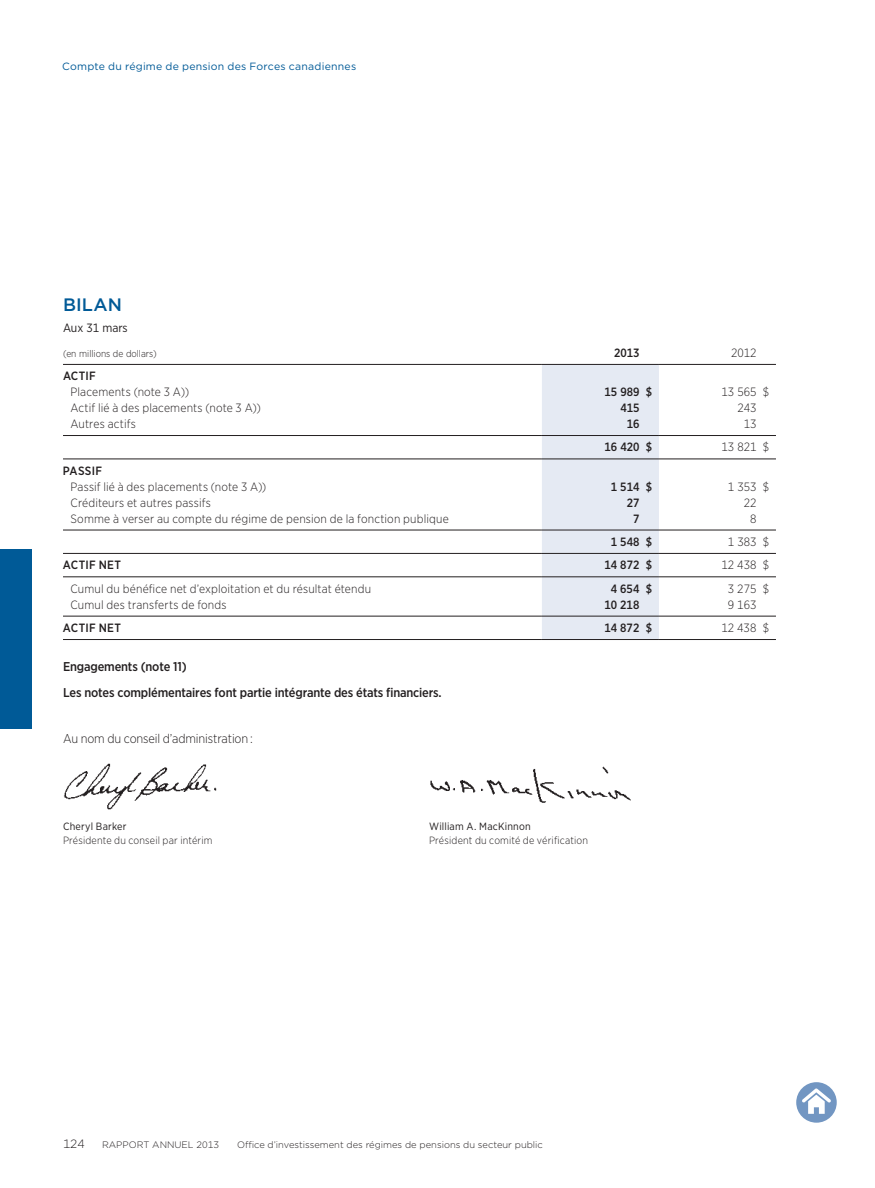
<style>
.page{position:relative;width:875px;height:1188px;background:#fff}
.page>*{position:absolute;margin:0;border:0;box-sizing:border-box;transform-origin:0 0}
.t1{font:500 18px "Gotham";color:#005a97}
.t2{font:500 12.75px/25.5px "Gotham Narrow";letter-spacing:-.015em;color:#231f20}
.t3{font:300 12.75px "Gotham Narrow";letter-spacing:-.01em;color:#231f20}
.t4{font:300 12px "Gotham Narrow";letter-spacing:.01em;color:#231f20}
.t5{font:500 12px "Gotham Narrow";color:#231f20}
.t6{font:500 12px "Gotham Narrow";letter-spacing:.025em;color:#231f20}
.t7{font:12px "Gotham Narrow";color:#231f20}
.t8{font:300 12px "Gotham";color:#231f20}
.t9{font:300 10.5px "Gotham Narrow";letter-spacing:.015em;color:#231f20}
.t10{font:10.5px "Gotham";letter-spacing:.025em;color:#005a97}
.t11{font:10.5px "Gotham Narrow";letter-spacing:.02em;color:#231f20}
.t12{font:300 9.75px "Gotham Narrow";color:#231f20}
.t13{font:300 9.3px "Gotham";color:#231f20}
</style>
<div class="page">
<div style="left:0;top:549px;width:32px;height:180px;background:#005a97"></div>
<div style="left:542px;top:365px;width:117px;height:274px;background:#e5eaf3"></div>
<hr style="left:659px;top:576px;width:117px;height:1px;background:#231f20">
<hr style="left:659px;top:435px;width:117px;height:1px;background:#231f20">
<hr style="left:659px;top:530px;width:117px;height:1px;background:#231f20">
<hr style="left:659px;top:553px;width:117px;height:1px;background:#231f20">
<hr style="left:659px;top:616px;width:117px;height:1px;background:#231f20">
<hr style="left:659px;top:458px;width:117px;height:1px;background:#231f20">
<hr style="left:542px;top:639px;width:117px;height:1px;background:#231f20">
<hr style="left:659px;top:639px;width:117px;height:1px;background:#231f20">
<hr style="left:63px;top:364px;width:479px;height:1px;background:#231f20">
<hr style="left:542px;top:364px;width:117px;height:1px;background:#231f20">
<hr style="left:659px;top:364px;width:117px;height:1px;background:#231f20">
<hr style="left:63px;top:435px;width:479px;height:1px;background:#231f20">
<hr style="left:63px;top:530px;width:479px;height:1px;background:#231f20">
<hr style="left:63px;top:553px;width:479px;height:1px;background:#231f20">
<hr style="left:63px;top:616px;width:479px;height:1px;background:#231f20">
<hr style="left:63px;top:458px;width:479px;height:1px;background:#231f20">
<hr style="left:63px;top:576px;width:479px;height:1px;background:#231f20">
<hr style="left:63px;top:639px;width:479px;height:1px;background:#231f20">
<hr style="left:542px;top:435px;width:117px;height:1px;background:#231f20">
<hr style="left:542px;top:458px;width:117px;height:1px;background:#231f20">
<hr style="left:542px;top:530px;width:117px;height:1px;background:#231f20">
<hr style="left:542px;top:553px;width:117px;height:1px;background:#231f20">
<hr style="left:542px;top:576px;width:117px;height:1px;background:#231f20">
<hr style="left:542px;top:616px;width:117px;height:1px;background:#231f20">
<img style="left:64px;top:763px;width:153px;height:47px">
<img style="left:430px;top:766px;width:201px;height:37px">
<div style="left:796px;top:1082px;width:41px;height:41px;background:#7296c2;border-radius:50%"></div>
<svg style="left:802px;top:1088px;width:29px;height:26px"></svg>
<p class="t10" style="left:62px;top:60px;width:295px">Compte du régime de pension des Forces canadiennes</p>
<h1 class="t1" style="left:63px;top:293px;width:25px">Bilan</h1>
<p class="t7" style="left:63px;top:320px;width:66px">Aux 31 mars</p>
<p class="t12" style="left:63px;top:348px;width:95px">(en millions de dollars)</p>
<p class="t5" style="left:614px;top:345px;width:27px">2013</p>
<p class="t4" style="left:731px;top:345px;width:27px">2012</p>
<p class="t5" style="left:63px;top:369px;width:34px">ACTIF</p>
<p class="t4" style="left:71px;top:385px;width:120px">Placements (note 3 A))</p>
<p class="t5" style="left:604px;top:384px;width:49px">15 989 $</p>
<p class="t4" style="left:721px;top:385px;width:49px">13 565 $</p>
<p class="t4" style="left:70px;top:401px;width:192px">Actif lié à des placements (note 3 A))</p>
<p class="t5" style="left:620px;top:400px;width:21px">415</p>
<p class="t4" style="left:737px;top:401px;width:21px">243</p>
<p class="t4" style="left:70px;top:416px;width:67px">Autres actifs</p>
<p class="t5" style="left:627px;top:416px;width:14px">16</p>
<p class="t4" style="left:744px;top:416px;width:14px">13</p>
<p class="t5" style="left:604px;top:440px;width:49px">16 420 $</p>
<p class="t4" style="left:721px;top:440px;width:49px">13 821 $</p>
<p class="t5" style="left:63px;top:463px;width:40px">PASSIF</p>
<p class="t4" style="left:70px;top:479px;width:197px">Passif lié à des placements (note 3 A))</p>
<p class="t5" style="left:611px;top:479px;width:43px">1 514 $</p>
<p class="t4" style="left:728px;top:479px;width:43px">1 353 $</p>
<p class="t4" style="left:70px;top:495px;width:142px">Créditeurs et autres passifs</p>
<p class="t5" style="left:627px;top:495px;width:14px">27</p>
<p class="t4" style="left:744px;top:495px;width:14px">22</p>
<p class="t4" style="left:70px;top:511px;width:380px">Somme à verser au compte du régime de pension de la fonction publique</p>
<p class="t5" style="left:633px;top:511px;width:8px">7</p>
<p class="t4" style="left:750px;top:511px;width:8px">8</p>
<p class="t5" style="left:611px;top:534px;width:43px">1 548 $</p>
<p class="t4" style="left:728px;top:534px;width:43px">1 383 $</p>
<p class="t6" style="left:63px;top:558px;width:60px">ACTIF NET</p>
<p class="t5" style="left:604px;top:558px;width:49px">14 872 $</p>
<p class="t4" style="left:721px;top:558px;width:49px">12 438 $</p>
<p class="t4" style="left:70px;top:581px;width:302px">Cumul du bénéfice net d’exploitation et du résultat étendu</p>
<p class="t5" style="left:611px;top:581px;width:43px">4 654 $</p>
<p class="t4" style="left:728px;top:581px;width:43px">3 275 $</p>
<p class="t4" style="left:70px;top:597px;width:158px">Cumul des transferts de fonds</p>
<p class="t5" style="left:604px;top:597px;width:36px">10 218</p>
<p class="t4" style="left:728px;top:597px;width:30px">9 163</p>
<p class="t6" style="left:63px;top:620px;width:60px">ACTIF NET</p>
<p class="t5" style="left:604px;top:620px;width:49px">14 872 $</p>
<p class="t4" style="left:721px;top:620px;width:49px">12 438 $</p>
<p class="t2" style="left:63px;top:654px;width:380px">Engagements (note 11)<br>Les notes complémentaires font partie intégrante des états financiers.</p>
<p class="t3" style="left:63px;top:731px;width:191px">Au nom du conseil d’administration :</p>
<p class="t11" style="left:63px;top:820px;width:65px">Cheryl Barker</p>
<p class="t11" style="left:429px;top:820px;width:103px">William A. MacKinnon</p>
<p class="t9" style="left:63px;top:833px;width:151px">Présidente du conseil par intérim</p>
<p class="t9" style="left:429px;top:833px;width:160px">Président du comité de vérification</p>
<p class="t8" style="left:63px;top:1136px;width:23px">124</p>
<p class="t13" style="left:102px;top:1138px;width:118px">Rapport AnnuEl 2013</p>
<p class="t13" style="left:237px;top:1138px;width:307px">Office d’investissement des régimes de pensions du secteur public</p>
</div>
